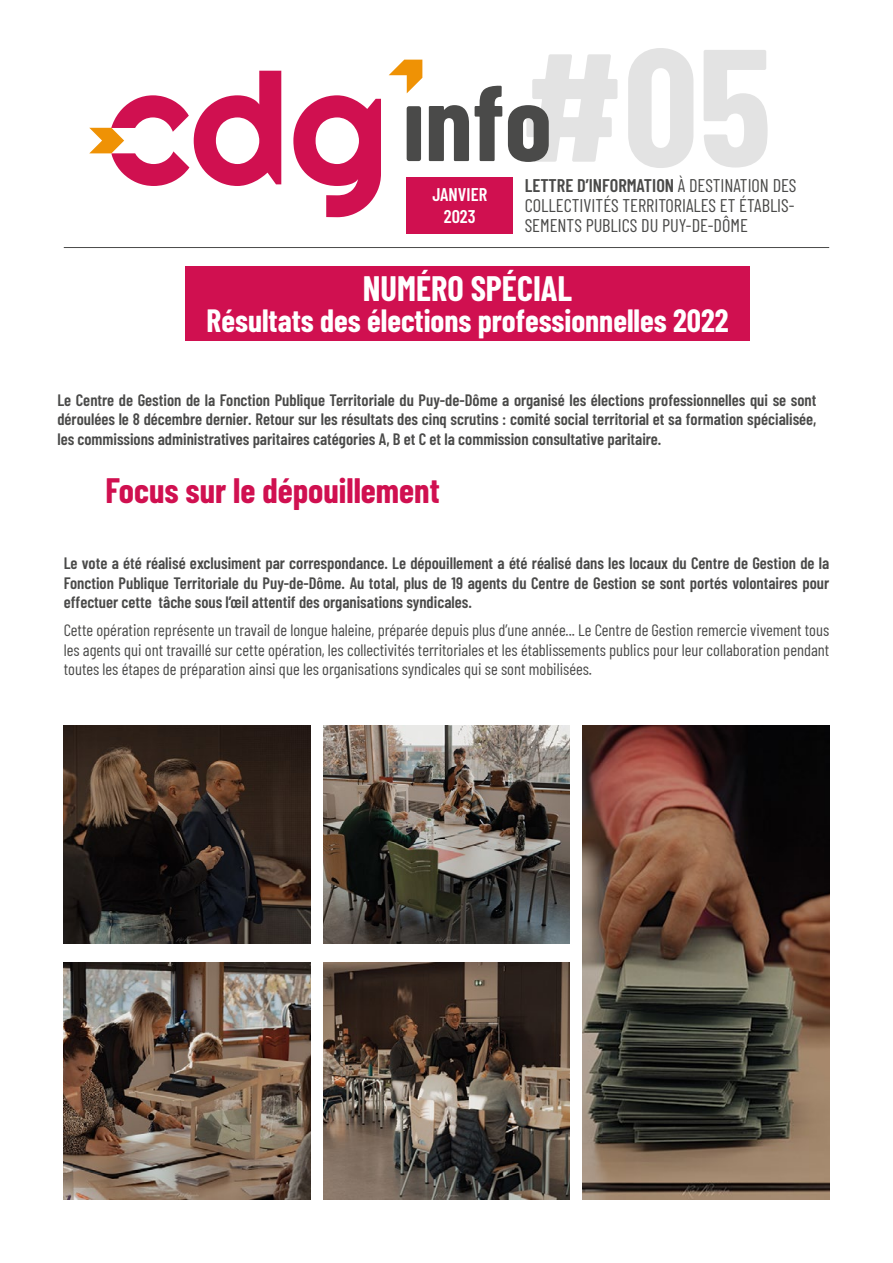
<style>
.page{position:relative;width:893px;height:1263px;background:#fff}
.page>*{position:absolute;margin:0;border:0;box-sizing:border-box;transform-origin:0 0}
.t1{font:700 107.1px "Barlow Condensed";color:#4a4a49}
.t2{font:700 34.5px "Barlow Condensed";color:#d01050}
.t3{font:700 34.5px "Barlow Condensed";color:#fff}
.t4{font:700 31.5px "Barlow Condensed";color:#fff}
.t5{font:18.3px/20px "Barlow Condensed";color:#4a4a49;text-align:justify}
.t6{font:600 18.3px/22px "Barlow Condensed";color:#fff;text-align:center}
.t7{font:600 16.5px/19.5px "Barlow Condensed";color:#4a4a49;text-align:justify}
.t8{font:16.5px/19.5px "Barlow Condensed";color:#4a4a49;text-align:justify}
.s1{font-size:166.2px;color:#e3e3e3}
.s2{font-weight:600}
</style>
<div class="page">
<svg style="left:293px;top:95px;width:88px;height:122px"></svg>
<svg style="left:89px;top:71px;width:192px;height:115px"></svg>
<svg style="left:389px;top:60px;width:33px;height:33px"></svg>
<div style="left:407px;top:106px;width:14px;height:55px;background:#4a4a49;border-radius:2px"></div>
<div style="left:407px;top:177px;width:106px;height:57px;background:#d01050"></div>
<hr style="left:64px;top:247px;width:765px;height:1px;background:#4a4a49">
<div style="left:185px;top:266px;width:565px;height:75px;background:#d01050"></div>
<img style="left:64px;top:725px;width:246px;height:219px">
<img style="left:323px;top:725px;width:247px;height:219px">
<img style="left:64px;top:962px;width:246px;height:237px">
<img style="left:323px;top:962px;width:247px;height:237px">
<img style="left:583px;top:725px;width:246px;height:474px">
<h1 class="t1" style="left:425px;top:46px;width:348px">nfo<span class="s1">#05</span></h1>
<p class="t5" style="left:525px;top:174px;width:273px"><span class="s2">LETTRE D’INFORMATION</span> À DESTINATION DES COLLECTIVITÉS TERRITORIALES ET ÉTABLIS-SEMENTS PUBLICS DU PUY-DE-DÔME</p>
<p class="t6" style="left:432px;top:182px;width:56px">JANVIER<br>2023</p>
<h2 class="t3" style="left:363px;top:264px;width:211px">NUMÉRO SPÉCIAL</h2>
<h3 class="t4" style="left:207px;top:298px;width:524px">Résultats des élections professionnelles 2022</h3>
<p class="t7" style="left:57px;top:389px;width:761px">Le Centre de Gestion de la Fonction Publique Territoriale du Puy-de-Dôme a organisé les élections professionnelles qui se sont déroulées le 8 décembre dernier. Retour sur les résultats des cinq scrutins : comité social territorial et sa formation spécialisée, les commissions administratives paritaires catégories A, B et C et la commission consultative paritaire.</p>
<h2 class="t2" style="left:105px;top:466px;width:336px">Focus sur le dépouillement</h2>
<p class="t7" style="left:64px;top:553px;width:767px">Le vote a été réalisé exclusiment par correspondance. Le dépouillement a été réalisé dans les locaux du Centre de Gestion de la Fonction Publique Territoriale du Puy-de-Dôme. Au total, plus de 19 agents du Centre de Gestion se sont portés volontaires pour effectuer cette tâche sous l’œil attentif des organisations syndicales.</p>
<p class="t8" style="left:64px;top:620px;width:767px">Cette opération représente un travail de longue haleine, préparée depuis plus d’une année... Le Centre de Gestion remercie vivement tous les agents qui ont travaillé sur cette opération, les collectivités territoriales et les établissements publics pour leur collaboration pendant toutes les étapes de préparation ainsi que les organisations syndicales qui se sont mobilisées.</p>
</div>
